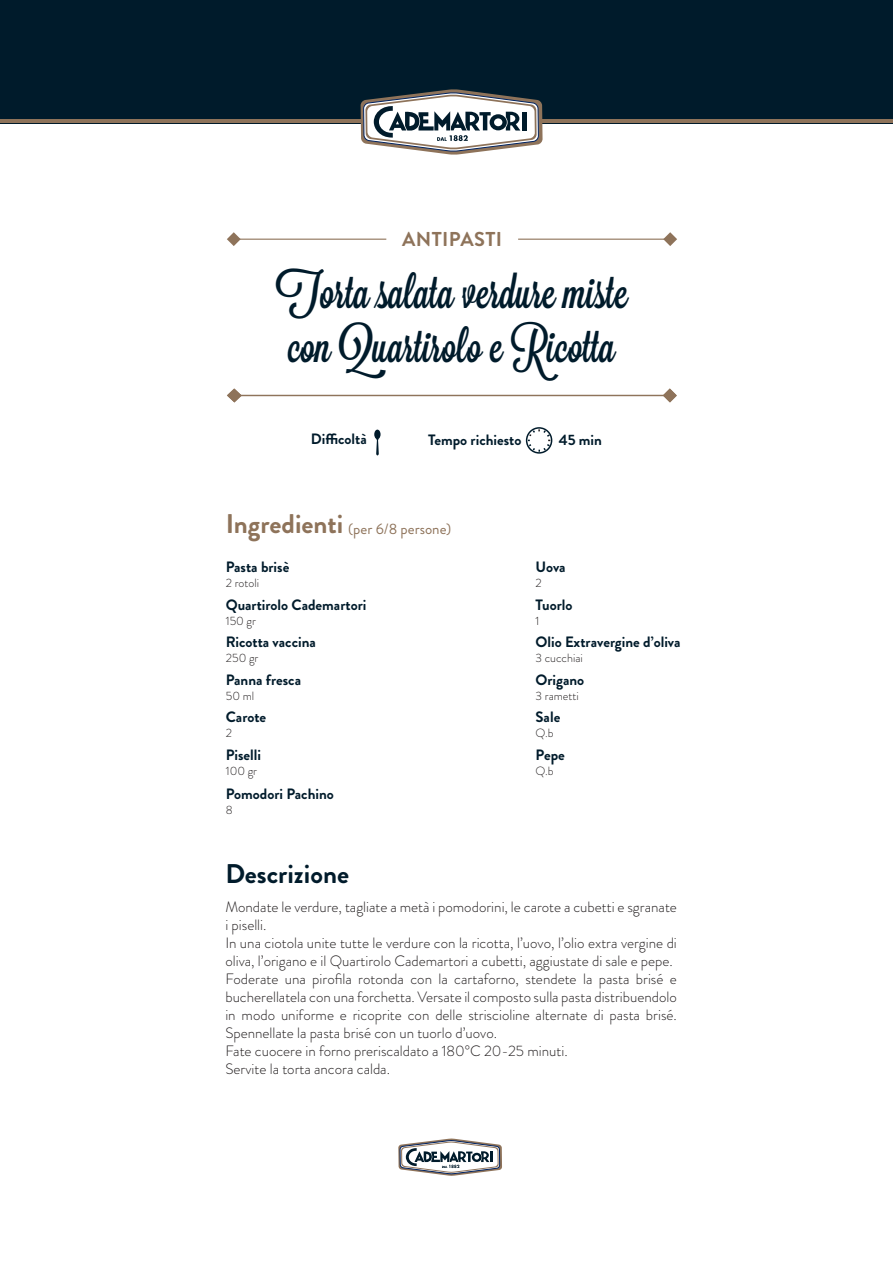
<style>
.page{position:relative;width:893px;height:1263px;background:#fff}
.page>*{position:absolute;margin:0;border:0;box-sizing:border-box;transform-origin:0 0}
.t1{font:45px "Lavanderia Sturdy";color:#001b2b}
.t2{font:700 27px "Brandon Grotesque";color:#8e735a}
.t3{font:700 27px "Brandon Grotesque";color:#001b2b}
.t4{font:700 20.1px "Brandon Grotesque";letter-spacing:.02em;color:#8e735a}
.Descrizione{font:300 15px/18px "Brandon Grotesque";color:#231f20}
.Ingredienti{font:700 15px "Brandon Grotesque";color:#001b2b}
.Descrizione-2{font:15px "Brandon Grotesque";color:#8e735a}
.Ingredienti-2{font:300 12px "Brandon Grotesque";color:#231f20}
</style>
<div class="page">
<div style="left:0;top:0;width:893px;height:123px;background:#001b2b"></div>
<hr style="left:0;top:119px;width:893px;height:4px;background:#8e735a">
<svg style="left:361px;top:89px;width:182px;height:66px"></svg>
<svg style="left:227px;top:232px;width:14px;height:14px"></svg>
<hr style="left:231px;top:239px;width:155px;height:1px;background:#8e735a">
<svg style="left:663px;top:232px;width:14px;height:14px"></svg>
<hr style="left:518px;top:239px;width:148px;height:1px;background:#8e735a">
<svg style="left:227px;top:388px;width:15px;height:15px"></svg>
<hr style="left:236px;top:395px;width:434px;height:1px;background:#8e735a">
<svg style="left:663px;top:388px;width:14px;height:15px"></svg>
<svg style="left:398px;top:1138px;width:104px;height:38px"></svg>
<svg style="left:525px;top:427px;width:28px;height:27px"></svg>
<svg style="left:374px;top:430px;width:7px;height:25px"></svg>
<p class="t4" style="left:402px;top:225px;width:101px">ANTIPASTI</p>
<p class="t1" style="left:276px;top:266px;width:354px">Torta salata verdure miste</p>
<p class="t1" style="left:288px;top:320px;width:329px">con Quartirolo e Ricotta</p>
<p class="Ingredienti" style="left:311px;top:428px;width:57px">Difficoltà</p>
<p class="Ingredienti" style="left:428px;top:429px;width:95px">Tempo richiesto</p>
<p class="Ingredienti" style="left:559px;top:429px;width:45px">45 min</p>
<h2 class="t2" style="left:226px;top:505px;width:119px">Ingredienti</h2>
<p class="Descrizione-2" style="left:348px;top:518px;width:105px">(per 6/8 persone)</p>
<p class="Ingredienti" style="left:226px;top:556px;width:65px">Pasta brisè</p>
<p class="Ingredienti-2" style="left:226px;top:575px;width:35px">2 rotoli</p>
<p class="Ingredienti" style="left:226px;top:594px;width:142px">Quartirolo Cademartori</p>
<p class="Ingredienti-2" style="left:226px;top:612px;width:32px">150 gr</p>
<p class="Ingredienti" style="left:226px;top:631px;width:92px">Ricotta vaccina</p>
<p class="Ingredienti-2" style="left:226px;top:650px;width:34px">250 gr</p>
<p class="Ingredienti" style="left:226px;top:669px;width:77px">Panna fresca</p>
<p class="Ingredienti-2" style="left:226px;top:687px;width:30px">50 ml</p>
<p class="Ingredienti" style="left:226px;top:706px;width:42px">Carote</p>
<p class="Ingredienti-2" style="left:226px;top:725px;width:8px">2</p>
<p class="Ingredienti" style="left:226px;top:744px;width:37px">Piselli</p>
<p class="Ingredienti-2" style="left:226px;top:762px;width:33px">100 gr</p>
<p class="Ingredienti" style="left:226px;top:783px;width:110px">Pomodori Pachino</p>
<p class="Ingredienti-2" style="left:226px;top:801px;width:8px">8</p>
<p class="t3" style="left:225px;top:854px;width:125px">Descrizione</p>
<p class="Ingredienti" style="left:536px;top:556px;width:32px">Uova</p>
<p class="Ingredienti-2" style="left:536px;top:575px;width:8px">2</p>
<p class="Ingredienti" style="left:536px;top:594px;width:38px">Tuorlo</p>
<p class="Ingredienti-2" style="left:536px;top:612px;width:5px">1</p>
<p class="Ingredienti" style="left:536px;top:631px;width:147px">Olio Extravergine d’oliva</p>
<p class="Ingredienti-2" style="left:536px;top:650px;width:49px">3 cucchiai</p>
<p class="Ingredienti" style="left:536px;top:669px;width:50px">Origano</p>
<p class="Ingredienti-2" style="left:536px;top:687px;width:45px">3 rametti</p>
<p class="Ingredienti" style="left:536px;top:706px;width:26px">Sale</p>
<p class="Ingredienti-2" style="left:536px;top:725px;width:20px">Q.b</p>
<p class="Ingredienti" style="left:536px;top:744px;width:31px">Pepe</p>
<p class="Ingredienti-2" style="left:536px;top:762px;width:20px">Q.b</p>
<p class="Descrizione" style="left:225px;top:898px;width:453px">Mondate le verdure, tagliate a metà i pomodorini, le carote a cubetti e sgranate i piselli.</p>
<p class="Descrizione" style="left:225px;top:934px;width:453px">In una ciotola unite tutte le verdure con la ricotta, l’uovo, l’olio extra vergine di oliva, l’origano e il Quartirolo Cademartori a cubetti, aggiustate di sale e pepe.</p>
<p class="Descrizione" style="left:225px;top:970px;width:453px;text-align:justify">Foderate una pirofila rotonda con la cartaforno, stendete la pasta brisé e bucherellatela con una forchetta. Versate il composto sulla pasta distribuendolo in modo uniforme e ricoprite con delle striscioline alternate di pasta brisé.<br>Spennellate la pasta brisé con un tuorlo d’uovo.</p>
<p class="Descrizione" style="left:225px;top:1042px;width:344px">Fate cuocere in forno preriscaldato a 180°C 20-25 minuti.</p>
<p class="Descrizione" style="left:225px;top:1060px;width:166px">Servite la torta ancora calda.</p>
</div>
